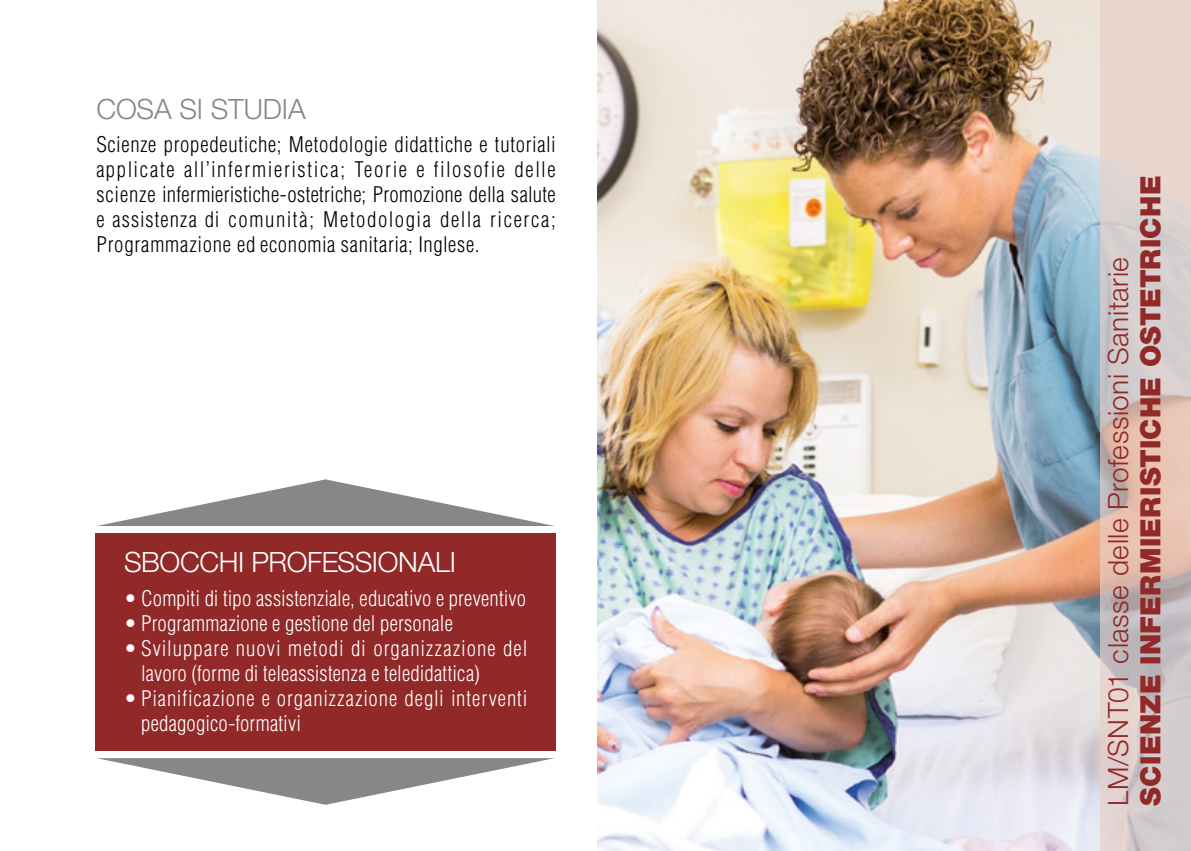
<style>
.page{position:relative;width:1191px;height:851px;background:#fff}
.page>*{position:absolute;margin:0;border:0;box-sizing:border-box;transform-origin:0 0}
.t1{font:300 28px "Helvetica Neue";letter-spacing:.02em;color:#912929}
.t2{font:900 28px "Helvetica Neue";letter-spacing:.015em;color:#912929}
.t3{font:300 28px "Helvetica Neue";letter-spacing:-.015em;color:#fff}
.t4{font:300 28px "Helvetica Neue";letter-spacing:-.005em;color:#878787}
.t5{font:300 condensed 21px/25px "Helvetica";letter-spacing:.035em;color:#000;text-align:justify}
.t6{font:300 condensed 21px/25px "Helvetica";letter-spacing:.015em;color:#fff}
.t7{font:300 condensed 21px/25px "Helvetica";letter-spacing:.04em;color:#fff}
</style>
<div class="page">
<div style="left:96px;top:533px;width:460px;height:217px;background:#912929"></div>
<img style="left:597px;top:0;width:503px;height:850px">
<svg style="left:97px;top:479px;width:457px;height:47px"></svg>
<svg style="left:97px;top:758px;width:457px;height:46px"></svg>
<svg style="left:1100px;top:0;width:91px;height:850px"></svg>
<h1 class="t4" style="left:96px;top:91px;width:211px">COSA SI STUDIA</h1>
<p class="t5" style="left:96px;top:132px;width:461px">Scienze propedeutiche; Metodologie didattiche e tutoriali applicate all’infermieristica; Teorie e filosofie delle scienze infermieristiche-ostetriche; Promozione della salute e assistenza di comunità; Metodologia della ricerca; Programmazione ed economia sanitaria; Inglese.</p>
<h1 class="t3" style="left:124px;top:545px;width:333px">SBOCCHI PROFESSIONALI</h1>
<p class="t6" style="left:124px;top:585px;width:403px">• Compiti di tipo assistenziale, educativo e preventivo</p>
<p class="t6" style="left:124px;top:610px;width:330px">• Programmazione e gestione del personale</p>
<p class="t6" style="left:141px;top:635px;width:388px;text-indent:-17px">• Sviluppare nuovi metodi di organizzazione del lavoro (forme di teleassistenza e teledidattica)</p>
<p class="t7" style="left:141px;top:685px;width:388px;text-indent:-17px">• Pianificazione e organizzazione degli interventi pedagogico-formativi</p>
<h1 class="t1" style="left:1101px;top:805px;width:550px;rotate:-90deg">LM/SNT01 classe delle Professioni Sanitarie</h1>
<h1 class="t2" style="left:1133px;top:805px;width:631px;rotate:-90deg">SCIENZE INFERMIERISTICHE OSTETRICHE</h1>
</div>
